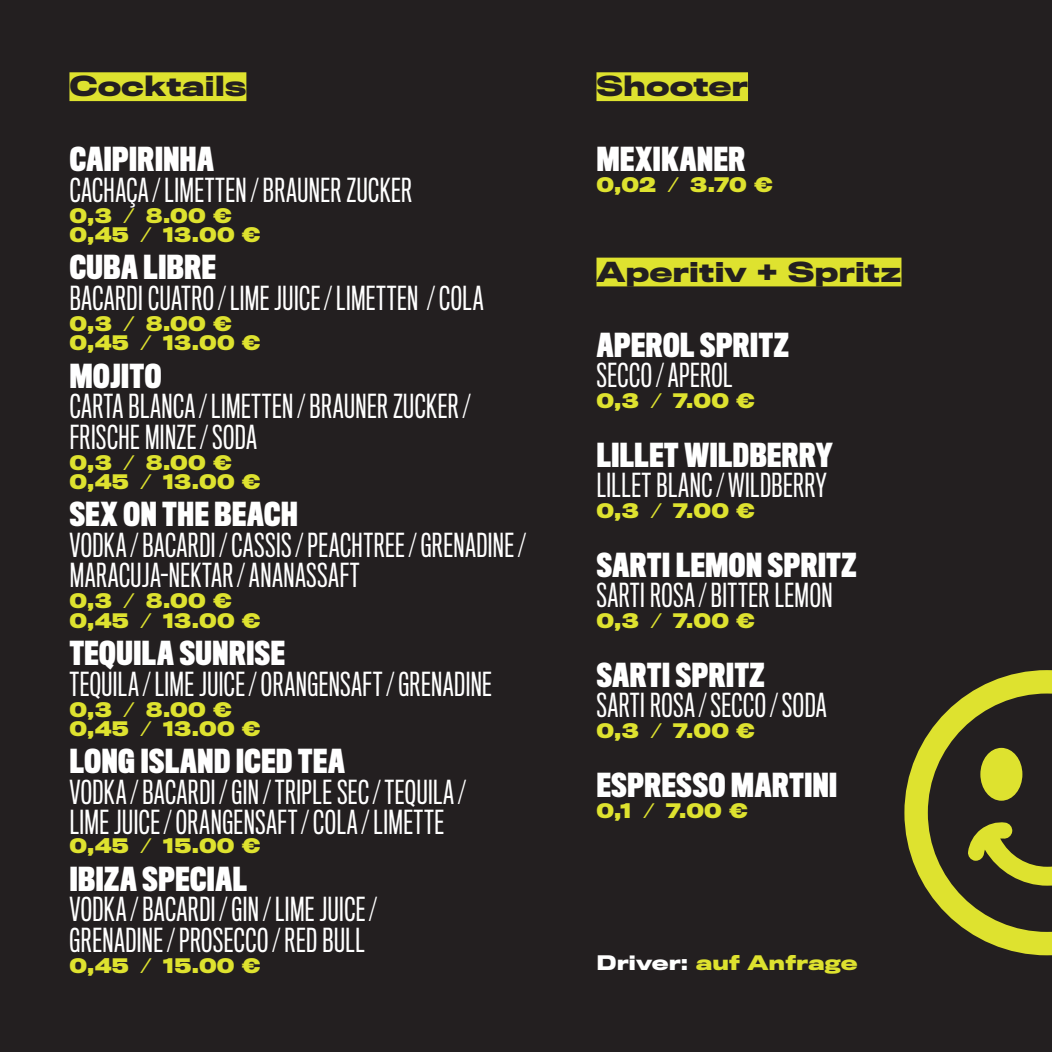
<style>
.page{position:relative;width:1052px;height:1052px;background:#231f20}
.page>*{position:absolute;margin:0;border:0;box-sizing:border-box;transform-origin:0 0}
.t1{font:30.45px/30.4px "Titling Gothic FB Comp";letter-spacing:.02em;color:#fff}
.t2{font:700 30.45px "Titling Gothic FB Comp";letter-spacing:.02em;color:#fff}
.t3{font:700 25.72px "Titling Gothic FB Wide";color:#231f20}
.t4{font:700 18.72px/19.2px "Titling Gothic FB Wide";letter-spacing:.015em;color:#dee22f}
.s1{color:#fff}
</style>
<div class="page">
<svg style="left:904px;top:670px;width:148px;height:285px"></svg>
<div style="left:69px;top:72px;width:177px;height:29px;background:#dee22f"></div>
<div style="left:596px;top:72px;width:152px;height:29px;background:#dee22f"></div>
<div style="left:596px;top:258px;width:305px;height:28px;background:#dee22f"></div>
<p class="t3" style="left:69px;top:70px;width:178px">Cocktails</p>
<p class="t2" style="left:70px;top:141px;width:146px">CAIPIRINHA</p>
<p class="t1" style="left:70px;top:175px;width:344px">CACHAÇA ⁄ LIMETTEN ⁄ BRAUNER ZUCKER</p>
<p class="t4" style="left:69px;top:206px;width:193px">0,3 ⁄ 8.00 €<br>0,45 ⁄ 13.00 €</p>
<p class="t2" style="left:70px;top:249px;width:148px">CUBA LIBRE</p>
<p class="t1" style="left:70px;top:283px;width:415px">BACARDI CUATRO ⁄ LIME JUICE ⁄ LIMETTEN ⁄ COLA</p>
<p class="t4" style="left:69px;top:314px;width:193px">0,3 ⁄ 8.00 €<br>0,45 ⁄ 13.00 €</p>
<p class="t2" style="left:70px;top:357px;width:93px">MOJITO</p>
<p class="t1" style="left:70px;top:391px;width:400px">CARTA BLANCA ⁄ LIMETTEN ⁄ BRAUNER ZUCKER ⁄<br>FRISCHE MINZE ⁄ SODA</p>
<p class="t4" style="left:69px;top:452px;width:193px">0,3 ⁄ 8.00 €<br>0,45 ⁄ 13.00 €</p>
<p class="t2" style="left:70px;top:496px;width:229px">SEX ON THE BEACH</p>
<p class="t1" style="left:70px;top:530px;width:455px">VODKA ⁄ BACARDI ⁄ CASSIS ⁄ PEACHTREE ⁄ GRENADINE ⁄<br>MARACUJA-NEKTAR ⁄ ANANASSAFT</p>
<p class="t4" style="left:69px;top:591px;width:193px">0,3 ⁄ 8.00 €<br>0,45 ⁄ 13.00 €</p>
<p class="t2" style="left:70px;top:634px;width:217px">TEQUILA SUNRISE</p>
<p class="t1" style="left:70px;top:669px;width:423px">TEQUILA ⁄ LIME JUICE ⁄ ORANGENSAFT ⁄ GRENADINE</p>
<p class="t4" style="left:69px;top:699px;width:193px">0,3 ⁄ 8.00 €<br>0,45 ⁄ 13.00 €</p>
<p class="t2" style="left:70px;top:743px;width:277px">LONG ISLAND ICED TEA</p>
<p class="t1" style="left:70px;top:777px;width:395px">VODKA ⁄ BACARDI ⁄ GIN ⁄ TRIPLE SEC ⁄ TEQUILA ⁄<br>LIME JUICE ⁄ ORANGENSAFT ⁄ COLA ⁄ LIMETTE</p>
<p class="t4" style="left:69px;top:836px;width:193px">0,45 ⁄ 15.00 €</p>
<p class="t2" style="left:70px;top:860px;width:179px">IBIZA SPECIAL</p>
<p class="t1" style="left:70px;top:894px;width:307px">VODKA ⁄ BACARDI ⁄ GIN ⁄ LIME JUICE ⁄<br>GRENADINE ⁄ PROSECCO ⁄ RED BULL</p>
<p class="t4" style="left:69px;top:955px;width:193px">0,45 ⁄ 15.00 €</p>
<p class="t3" style="left:596px;top:70px;width:153px">Shooter</p>
<p class="t2" style="left:597px;top:141px;width:150px">MEXIKANER</p>
<p class="t4" style="left:596px;top:175px;width:178px">0,02 ⁄ 3.70 €</p>
<p class="t3" style="left:596px;top:255px;width:306px">Aperitiv + Spritz</p>
<p class="t2" style="left:597px;top:326px;width:193px">APEROL SPRITZ</p>
<p class="t1" style="left:597px;top:360px;width:137px">SECCO ⁄ APEROL</p>
<p class="t4" style="left:596px;top:391px;width:160px">0,3 ⁄ 7.00 €</p>
<p class="t2" style="left:597px;top:436px;width:238px">LILLET WILDBERRY</p>
<p class="t1" style="left:597px;top:470px;width:231px">LILLET BLANC ⁄ WILDBERRY</p>
<p class="t4" style="left:596px;top:501px;width:160px">0,3 ⁄ 7.00 €</p>
<p class="t2" style="left:597px;top:546px;width:261px">SARTI LEMON SPRITZ</p>
<p class="t1" style="left:597px;top:580px;width:237px">SARTI ROSA ⁄ BITTER LEMON</p>
<p class="t4" style="left:596px;top:611px;width:160px">0,3 ⁄ 7.00 €</p>
<p class="t2" style="left:597px;top:656px;width:169px">SARTI SPRITZ</p>
<p class="t1" style="left:597px;top:690px;width:231px">SARTI ROSA ⁄ SECCO ⁄ SODA</p>
<p class="t4" style="left:596px;top:721px;width:160px">0,3 ⁄ 7.00 €</p>
<p class="t2" style="left:597px;top:766px;width:242px">ESPRESSO MARTINI</p>
<p class="t4" style="left:596px;top:800px;width:153px">0,1 ⁄ 7.00 €</p>
<p class="t4" style="left:596px;top:952px;width:262px"><span class="s1">Driver:</span> auf Anfrage</p>
</div>
